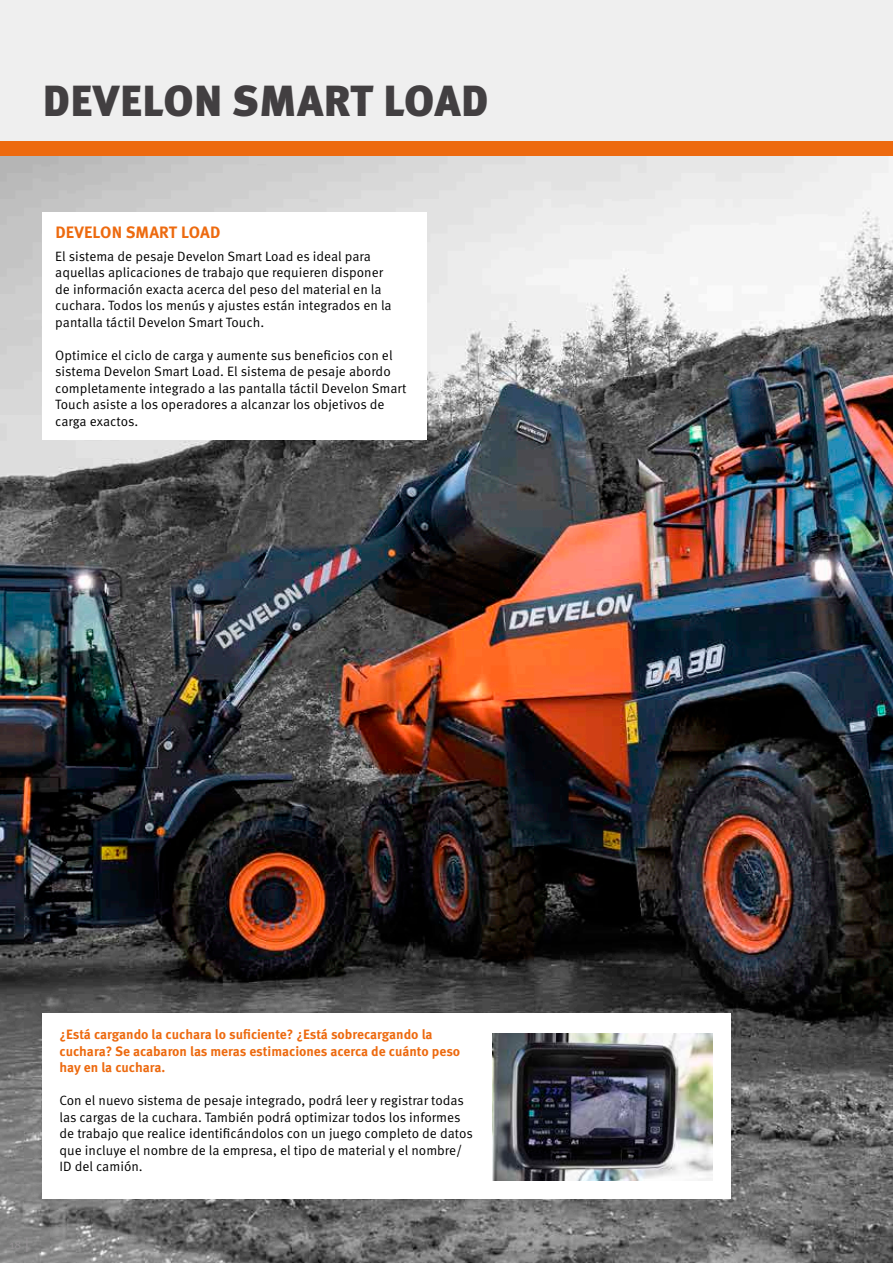
<style>
.page{position:relative;width:893px;height:1263px;background:#fff}
.page>*{position:absolute;margin:0;border:0;box-sizing:border-box;transform-origin:0 0}
.t1{font:900 43.5px "Meta Pro";letter-spacing:.01em;color:#423f41}
.t2{font:700 16.5px "Meta Pro";letter-spacing:.01em;color:#ed6a0f}
.t3{font:13.5px/16.5px "Meta Pro Norm";color:#000}
.t4{font:700 13.5px/16.5px "Meta Pro";letter-spacing:-.005em;color:#ed6a0f}
</style>
<div class="page">
<img style="left:0;top:156px;width:893px;height:1107px">
<div style="left:0;top:0;width:893px;height:141px;background:#efefef"></div>
<div style="left:0;top:141px;width:893px;height:15px;background:#ed6a0f"></div>
<div style="left:43px;top:213px;width:384px;height:227px;background:#fff"></div>
<div style="left:43px;top:1013px;width:688px;height:186px;background:#fff"></div>
<img style="left:492px;top:1034px;width:220px;height:146px">
<h1 class="t1" style="left:43px;top:67px;width:447px">DEVELON SMART LOAD</h1>
<p class="t2" style="left:55px;top:219px;width:167px">DEVELON SMART LOAD</p>
<p class="t3" style="left:55px;top:247px;width:338px">El sistema de pesaje Develon Smart Load es ideal para aquellas aplicaciones de trabajo que requieren disponer de información exacta acerca del peso del material en la cuchara. Todos los menús y ajustes están integrados en la pantalla táctil Develon Smart Touch.</p>
<p class="t3" style="left:55px;top:346px;width:353px">Optimice el ciclo de carga y aumente sus beneficios con el sistema Develon Smart Load. El sistema de pesaje abordo completamente integrado a las pantalla táctil Develon Smart Touch asiste a los operadores a alcanzar los objetivos de carga exactos.</p>
<p class="t4" style="left:60px;top:1025px;width:402px">¿Está cargando la cuchara lo suficiente? ¿Está sobrecargando la cuchara? Se acabaron las meras estimaciones acerca de cuánto peso hay en la cuchara.</p>
<p class="t3" style="left:60px;top:1091px;width:415px">Con el nuevo sistema de pesaje integrado, podrá leer y registrar todas las cargas de la cuchara. También podrá optimizar todos los informes de trabajo que realice identificándolos con un juego completo de datos que incluye el nombre de la empresa, el tipo de material y el nombre/ ID del camión.</p>
</div>
